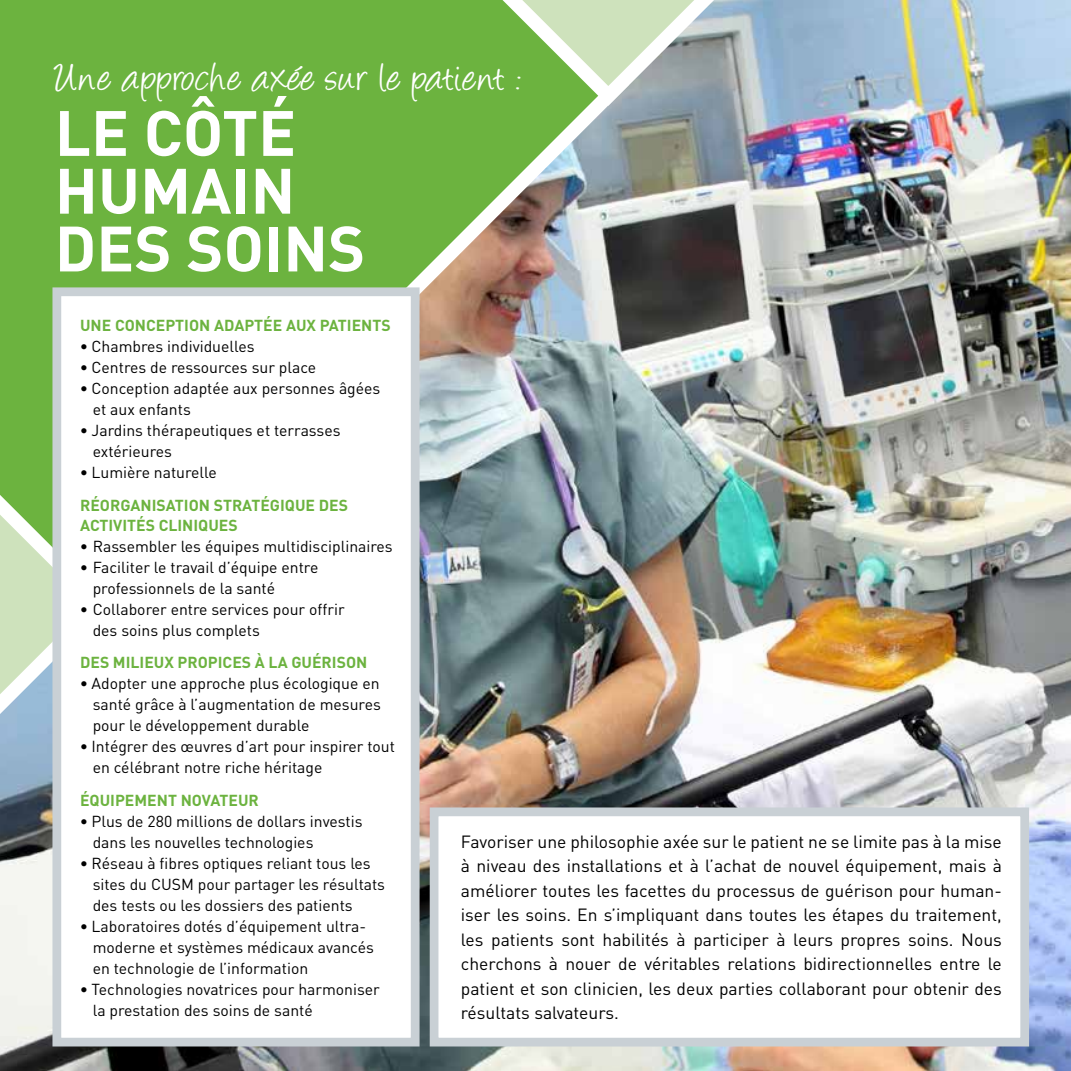
<style>
.page{position:relative;width:1071px;height:1071px;background:#fff}
.page>*{position:absolute;margin:0;border:0;box-sizing:border-box;transform-origin:0 0}
.t1{font:700 63px/57.8px "DIN";color:#fff}
.t2{font:45.5px "Angelina";letter-spacing:.02em;color:#fff}
.t3{font:17.5px/24.5px "DIN";color:#000;text-align:justify}
.t4{font:15.75px/21px "DIN";color:#000}
.t5{font:700 15.75px/32.4px "DIN";color:#6cb33f}
.s1{font-weight:700}
.s2{color:#000}
.s3{font-weight:400;color:#000}
</style>
<div class="page">
<img style="left:0;top:0;width:1071px;height:1071px">
<img style="left:0;top:0;width:639px;height:643px">
<svg style="left:420px;top:0;width:377px;height:116px;background:#9bbf93"></svg>
<svg style="left:0;top:416px;width:52px;height:377px;background:#a8cba5"></svg>
<div style="left:430px;top:807px;width:599px;height:239px;background:#fff;border:9px solid #c9d0d5"></div>
<div style="left:57px;top:292px;width:358px;height:750px;background:#fff"></div>
<div style="left:52px;top:287px;width:368px;height:759px;border:9px solid #c9d0d5"></div>
<h2 class="t2" style="left:55px;top:58px;width:467px">Une approche axée sur le patient :</h2>
<h1 class="t1" style="left:55px;top:102px;width:312px">LE CÔTÉ<br>HUMAIN<br>DES SOINS</h1>
<p class="t5" style="left:80px;top:309px;width:312px">UNE CONCEPTION ADAPTÉE AUX PATIENTS</p>
<p class="t4" style="left:80px;top:336px;width:176px"><span class="s1">•</span> Chambres individuelles</p>
<p class="t4" style="left:80px;top:357px;width:238px"><span class="s1">•</span> Centres de ressources sur place</p>
<p class="t4" style="left:93px;top:378px;width:289px;text-indent:-13px"><span class="s1">•</span> Conception adaptée aux personnes âgées et aux enfants</p>
<p class="t4" style="left:93px;top:420px;width:249px;text-indent:-13px"><span class="s1">•</span> Jardins thérapeutiques et terrasses extérieures</p>
<p class="t5" style="left:80px;top:456px;width:269px"><span class="s2">•</span> <span class="s3">Lumière naturelle<br></span>RÉORGANISATION STRATÉGIQUE DES</p>
<p class="t5" style="left:80px;top:508px;width:159px">ACTIVITÉS CLINIQUES</p>
<p class="t4" style="left:80px;top:535px;width:314px"><span class="s1">•</span> Rassembler les équipes multidisciplinaires</p>
<p class="t4" style="left:93px;top:556px;width:227px;text-indent:-13px"><span class="s1">•</span> Faciliter le travail d’équipe entre professionnels de la santé</p>
<p class="t4" style="left:93px;top:598px;width:253px;text-indent:-13px"><span class="s1">•</span> Collaborer entre services pour offrir des soins plus complets</p>
<p class="t5" style="left:80px;top:646px;width:289px">DES M ILIEUX PROPICES À LA GUÉRISON</p>
<p class="t4" style="left:93px;top:673px;width:290px;text-align:justify;text-indent:-13px"><span class="s1">•</span> Adopter une approche plus écologique en santé grâce à l’augmentation de mesures pour le développement durable</p>
<p class="t4" style="left:93px;top:736px;width:304px;text-indent:-13px"><span class="s1">•</span> Intégrer des œuvres d’art pour inspirer tout en célébrant notre riche héritage</p>
<p class="t5" style="left:80px;top:783px;width:180px">ÉQUIPEM ENT NOVATEUR</p>
<p class="t4" style="left:93px;top:810px;width:271px;text-indent:-13px"><span class="s1">•</span> Plus de 280 millions de dollars investis dans les nouvelles technologies</p>
<p class="t4" style="left:93px;top:852px;width:294px;text-indent:-13px"><span class="s1">•</span> Réseau à fibres optiques reliant tous les sites du CUSM pour partager les résultats des tests ou les dossiers des patients</p>
<p class="t4" style="left:93px;top:915px;width:283px;text-indent:-13px"><span class="s1">•</span> Laboratoires dotés d’équipement ultra&shy;moderne et systèmes médicaux avancés en technologie de l’information</p>
<p class="t4" style="left:93px;top:978px;width:289px;text-indent:-13px"><span class="s1">•</span> Technologies novatrices pour harmoniser la prestation des soins de santé</p>
<p class="t3" style="left:461px;top:829px;width:543px">Favoriser une philosophie axée sur le patient ne se limite pas à la mise à niveau des installations et à l’achat de nouvel équipement, mais à améliorer toutes les facettes du processus de guérison pour human&shy;iser les soins. En s’impliquant dans toutes les étapes du traitement, les patients sont habilités à participer à leurs propres soins. Nous cherchons à nouer de véritables relations bidirectionnelles entre le patient et son clinicien, les deux parties collaborant pour obtenir des résultats salvateurs.</p>
</div>
